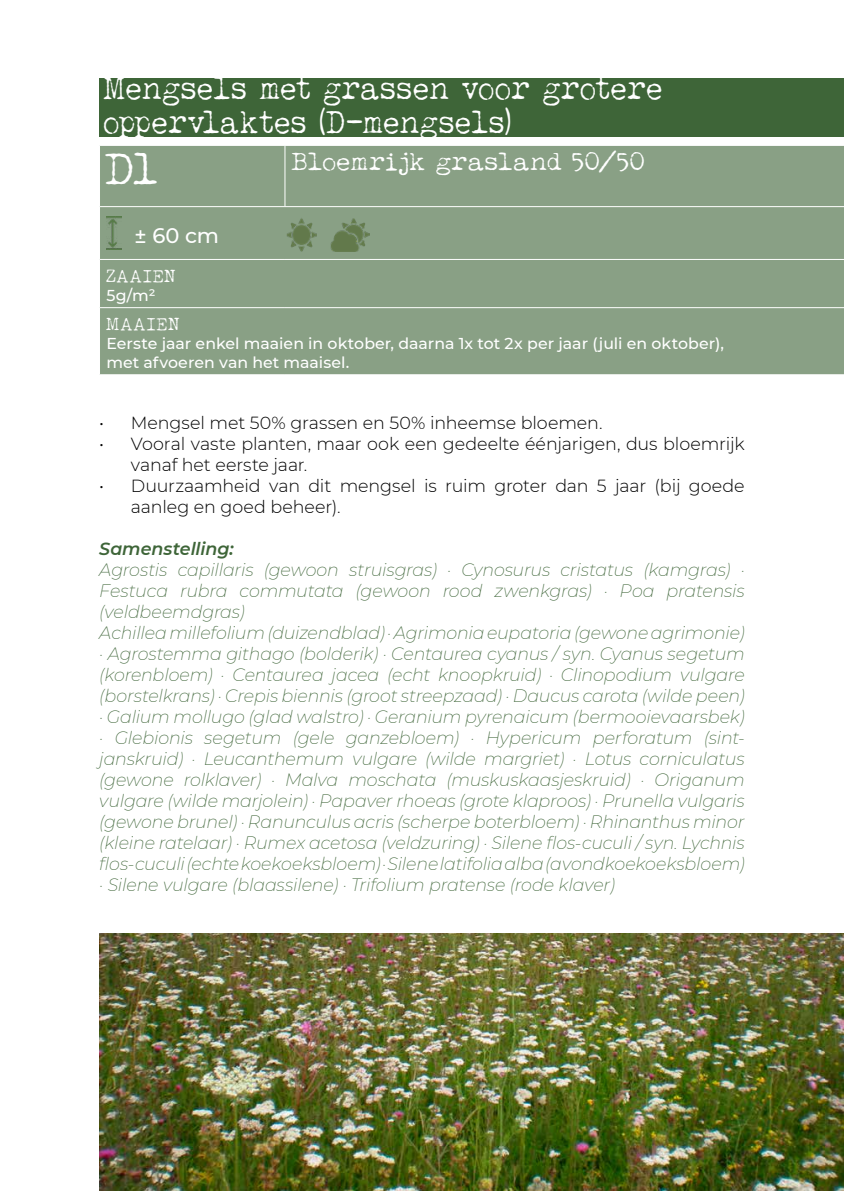
<style>
.page{position:relative;width:844px;height:1191px;background:#fff}
.page>*{position:absolute;margin:0;border:0;box-sizing:border-box;transform-origin:0 0}
.t1{font:43.75px "LUCKYTYPEWRITER";color:#fff}
.t2{font:31.5px/33.2px "LUCKYTYPEWRITER";letter-spacing:-.015em;color:#fff;scale:.91 1}
.t3{font:24.5px "LUCKYTYPEWRITER";letter-spacing:-.01em;color:#fff}
.t4{font:500 21px "Montserrat";color:#fff}
.t5{font:italic 200 17.5px/21px "Montserrat";letter-spacing:-.01em;color:#3e6538}
.t6{font:300 17.5px/21px "Montserrat";letter-spacing:-.005em;color:#000}
.t7{font:italic 600 17.5px "Montserrat";letter-spacing:-.005em;color:#3e6538}
.t8{font:17.5px "LUCKYTYPEWRITER";letter-spacing:.005em;color:#fff}
.t9{font:500 15.75px/18.9px "Montserrat";color:#fff}
</style>
<div class="page">
<div style="left:99px;top:78px;width:744px;height:58px;background:#3e6538"></div>
<div style="left:100px;top:146px;width:743px;height:228px;background:#89a085"></div>
<hr style="left:284px;top:146px;width:1px;height:60px;background:#fff">
<hr style="left:99px;top:206px;width:186px;height:1px;background:#fff">
<hr style="left:285px;top:206px;width:558px;height:1px;background:#fff">
<hr style="left:99px;top:259px;width:186px;height:1px;background:#fff">
<hr style="left:285px;top:259px;width:558px;height:1px;background:#fff">
<hr style="left:99px;top:307px;width:186px;height:1px;background:#fff">
<hr style="left:285px;top:307px;width:558px;height:1px;background:#fff">
<img style="left:106px;top:217px;width:16px;height:33px">
<img style="left:286px;top:218px;width:31px;height:33px">
<img style="left:330px;top:218px;width:40px;height:33px">
<img style="left:99px;top:933px;width:744px;height:258px">
<h2 class="t2" style="left:104px;top:72px;width:616px">Mengsels met grassen voor grotere oppervlaktes (D-mengsels)</h2>
<h1 class="t1" style="left:106px;top:145px;width:56px">D1</h1>
<h3 class="t3" style="left:292px;top:148px;width:355px">Bloemrijk grasland 50/50</h3>
<p class="t4" style="left:134px;top:221px;width:86px">± 60 cm</p>
<p class="t8" style="left:106px;top:266px;width:72px">ZAAIEN</p>
<p class="t9" style="left:106px;top:285px;width:50px">5g/m²</p>
<p class="t8" style="left:106px;top:314px;width:76px">MAAIEN</p>
<p class="t9" style="left:106px;top:333px;width:618px">Eerste jaar enkel maaien in oktober, daarna 1x tot 2x per jaar (juli en oktober), met afvoeren van het maaisel.</p>
<p class="t6" style="left:99px;top:411px;width:504px">• Mengsel met 50% grassen en 50% inheemse bloemen.</p>
<p class="t6" style="left:131px;top:432px;width:615px;text-indent:-32px">• Vooral vaste planten, maar ook een gedeelte éénjarigen, dus bloemrijk vanaf het eerste jaar.</p>
<p class="t6" style="left:131px;top:474px;width:615px;text-indent:-32px">• Duurzaamheid van dit mengsel is ruim groter dan 5 jaar (bij goede aanleg en goed beheer).</p>
<p class="t7" style="left:99px;top:536px;width:136px">Samenstelling:</p>
<p class="t5" style="left:99px;top:558px;width:646px">Agrostis capillaris (gewoon struisgras) · Cynosurus cristatus (kamgras) · Festuca rubra commutata (gewoon rood zwenkgras) · Poa pratensis (veldbeemdgras)<br>Achillea millefolium (duizendblad) · Agrimonia eupatoria (gewone agrimonie) · Agrostemma githago (bolderik) · Centaurea cyanus / syn. Cyanus segetum (korenbloem) · Centaurea jacea (echt knoopkruid) · Clinopodium vulgare (borstelkrans) · Crepis biennis (groot streepzaad) · Daucus carota (wilde peen) · Galium mollugo (glad walstro) · Geranium pyrenaicum (bermooievaarsbek) · Glebionis segetum (gele ganzebloem) · Hypericum perforatum (sint&shy;janskruid) · Leucanthemum vulgare (wilde margriet) · Lotus corniculatus (gewone rolklaver) · Malva moschata (muskuskaasjeskruid) · Origanum vulgare (wilde marjolein) · Papaver rhoeas (grote klaproos) · Prunella vulgaris (gewone brunel) · Ranunculus acris (scherpe boterbloem) · Rhinanthus minor (kleine ratelaar) · Rumex acetosa (veldzuring) · Silene flos-cuculi / syn. Lychnis flos-cuculi (echte koekoeksbloem) · Silene latifolia alba (avondkoekoeksbloem) · Silene vulgare (blaassilene) · Trifolium pratense (rode klaver)</p>
</div>
